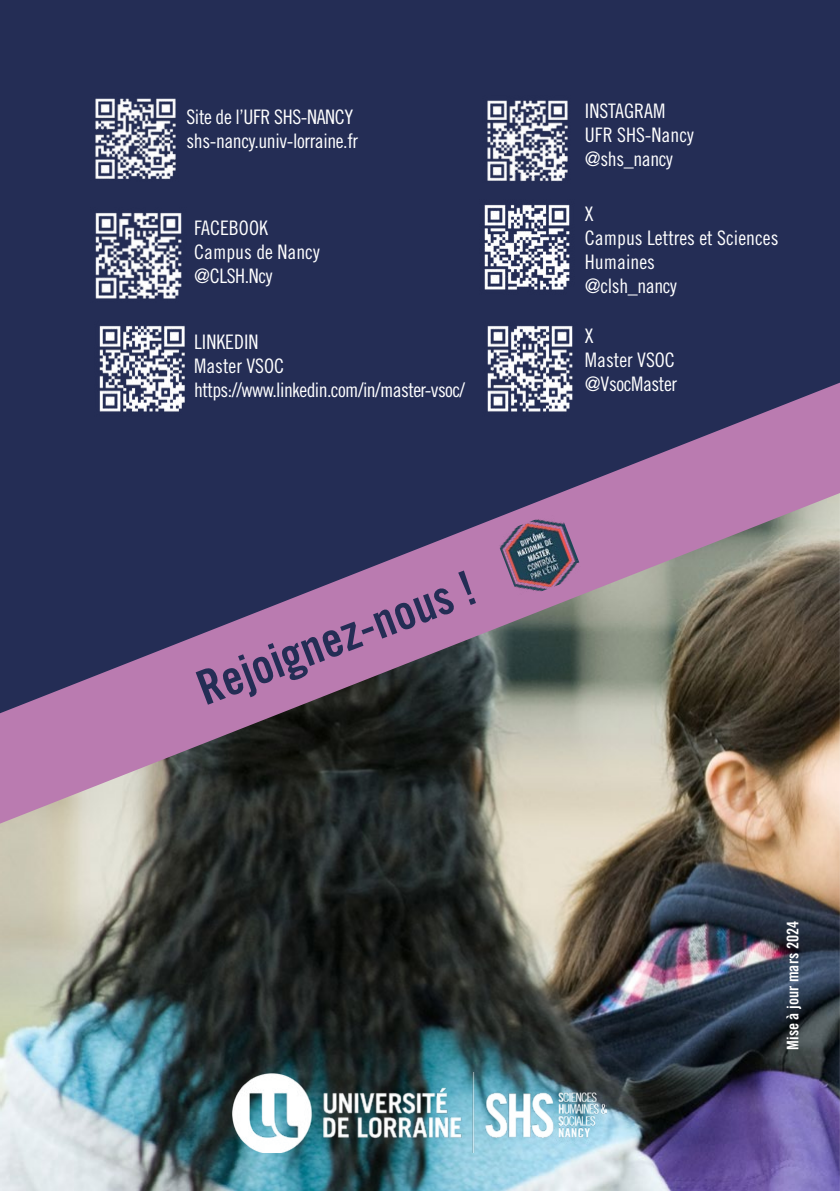
<style>
.page{position:relative;width:840px;height:1191px;background:#fff}
.page>*{position:absolute;margin:0;border:0;box-sizing:border-box;transform-origin:0 0}
.t1{font:48px "Trade Gothic LT Std Bd Cn 20";color:#242d55}
.t2{font:20px/24px "Trade Gothic LT Std Cn 18";letter-spacing:-.02em;color:#fff}
.t3{font:20px/24px "Trade Gothic LT Std Cn 18";color:#fff}
.t4{font:16px "Trade Gothic LT Std Bd Cn 20";color:#fff}
</style>
<div class="page">
<div style="left:0;top:85px;width:839px;height:297px;background:#242d55"></div>
<img style="left:0;top:823px;width:839px;height:368px">
<svg style="left:0;top:382px;width:839px;height:441px;background:#64576e"></svg>
<img style="left:233px;top:1073px;width:373px;height:79px">
<div style="left:0;top:0;width:839px;height:85px;background:#242d55"></div>
<img style="left:494px;top:510px;width:90px;height:90px">
<img style="left:482px;top:96px;width:89px;height:87px">
<img style="left:479px;top:199px;width:95px;height:95px">
<img style="left:91px;top:94px;width:90px;height:89px">
<img style="left:91px;top:208px;width:95px;height:94px">
<img style="left:482px;top:322px;width:95px;height:94px">
<img style="left:94px;top:321px;width:92px;height:95px">
<p class="t2" style="left:186px;top:104px;width:173px">Site de l’UFR SHS-NANCY shs-nancy.univ-lorraine.fr</p>
<p class="t3" style="left:194px;top:216px;width:127px">FACEBOOK<br>Campus de Nancy @CLSH.Ncy</p>
<p class="t3" style="left:584px;top:99px;width:110px">INSTAGRAM<br>UFR SHS-Nancy @shs_nancy</p>
<p class="t3" style="left:584px;top:202px;width:195px">X<br>Campus Lettres et Sciences<br>Humaines<br>@clsh_nancy</p>
<p class="t2" style="left:194px;top:330px;width:272px">LINKEDIN<br>Master VSOC https://www.linkedin.com/in/master-vsoc/</p>
<p class="t2" style="left:584px;top:324px;width:94px">X<br>Master VSOC @VsocMaster</p>
<h1 class="t1" style="left:189px;top:663px;width:295px;rotate:-21deg">Rejoignez-nous !</h1>
<p class="t4" style="left:782px;top:1049px;width:130px;rotate:-90deg">Mise à jour mars 2024</p>
</div>
